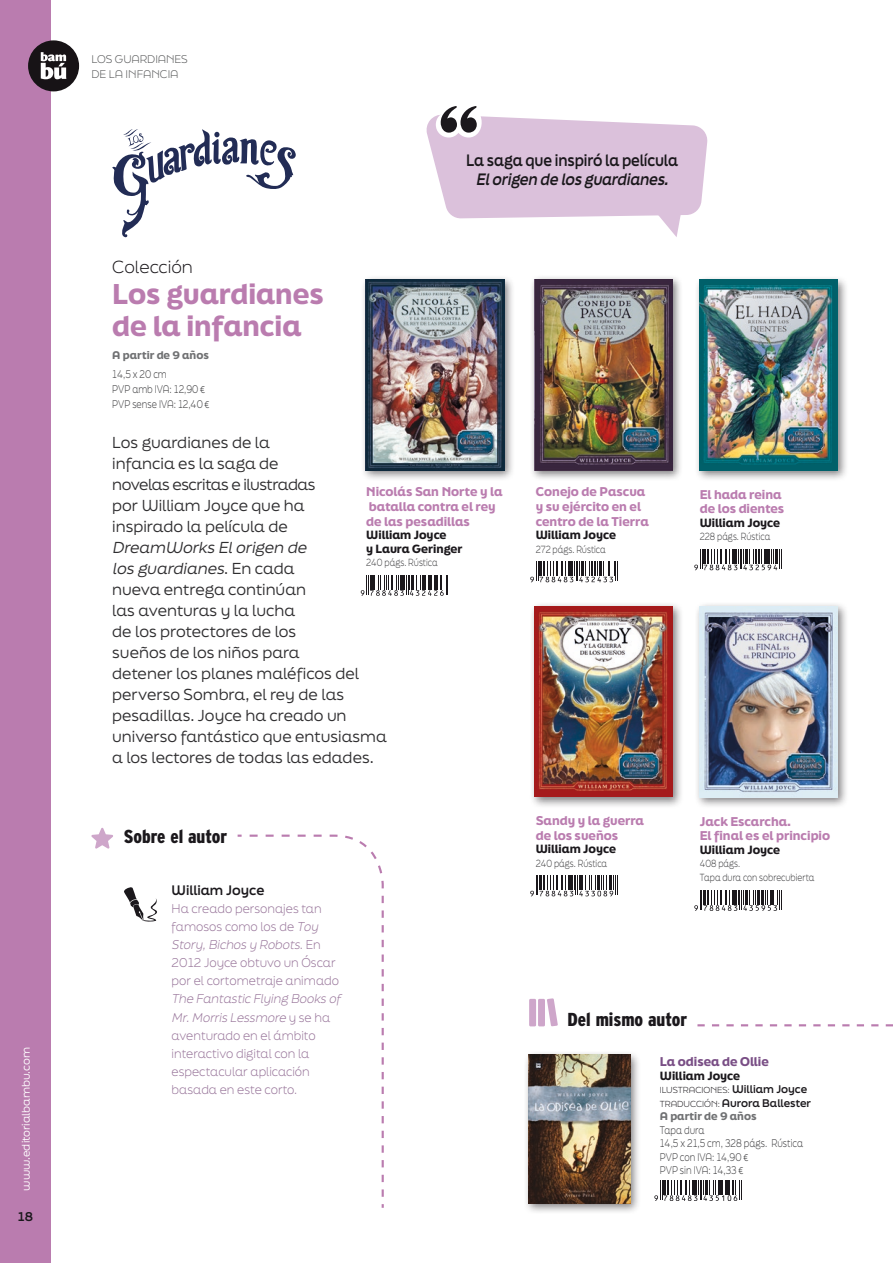
<style>
.page{position:relative;width:893px;height:1263px;background:#fff}
.page>*{position:absolute;margin:0;border:0;box-sizing:border-box;transform-origin:0 0}
.t1{font:900 27px/31.5px "Final Six";color:#ba7caf}
.t2{font:900 18.75px "Interstate Condensed";color:#1b181c}
.t3{font:300 16.5px "Final Six";color:#1b181c}
.t4{font:700 15.6px "Final Six";letter-spacing:-.01em;color:#1b181c;scale:.9 1}
.t5{font:italic 700 15.6px "Final Six";color:#1b181c;scale:.9 1}
.t6{font:15px/21px "Final Six";color:#2f2e30}
.t7{font:700 13.05px "Final Six";color:#1b181c}
.t8{font:300 12px/18px "Final Six";color:#98759a;scale:.95 1}
.t9{font:900 12px/14.7px "Final Six";color:#ba7caf}
.t10{font:900 12px "Final Six";color:#794e85}
.t11{font:700 12px "Final Six";color:#1b181c}
.t12{font:900 11.25px/13.5px "Final Six";color:#1b181c}
.t13{font:300 10.5px/13.5px "Final Six";color:#3e3e40;scale:.8 1}
.t14{font:700 10.5px/13.5px "Final Six";color:#1b181c}
.t15{font:300 10.5px/15px "Final Six";color:#595a5b}
.t16{font:10.5px "Final Six";color:#fff}
.t17{font:900 10.5px "Final Six";color:#707173}
.t18{font:300 9.75px/13.5px "Final Six";color:#3e3e40;scale:.8 1}
.t19{font:300 8.25px "Final Six";color:#1b181c}
.s1{font-style:italic}
.s2{font-weight:300;font-size:8.25px}
.s3{font-weight:900;color:#707173}
</style>
<div class="page">
<div style="left:0;top:0;width:51px;height:1263px;background:#ba7caf"></div>
<div style="left:28px;top:40px;width:51px;height:51px;background:#171316;border-radius:50%"></div>
<svg style="left:41px;top:52px;width:25px;height:27px"></svg>
<svg style="left:426px;top:106px;width:282px;height:131px"></svg>
<svg style="left:361px;top:575px;width:87px;height:21px"></svg>
<div style="left:361px;top:274px;width:154px;height:207px;background:#1b181c;opacity:.55"></div>
<img style="left:366px;top:279px;width:138px;height:191px">
<svg style="left:694px;top:549px;width:88px;height:21px"></svg>
<div style="left:694px;top:275px;width:155px;height:207px;background:#1b181c;opacity:.55"></div>
<img style="left:699px;top:280px;width:139px;height:191px">
<svg style="left:694px;top:890px;width:88px;height:21px"></svg>
<div style="left:694px;top:601px;width:155px;height:208px;background:#1b181c;opacity:.55"></div>
<img style="left:699px;top:607px;width:139px;height:190px">
<svg style="left:530px;top:561px;width:88px;height:21px"></svg>
<div style="left:530px;top:274px;width:153px;height:207px;background:#1b181c;opacity:.55"></div>
<img style="left:534px;top:279px;width:139px;height:191px">
<svg style="left:530px;top:875px;width:88px;height:21px"></svg>
<div style="left:529px;top:601px;width:155px;height:207px;background:#1b181c;opacity:.55"></div>
<img style="left:534px;top:606px;width:139px;height:191px">
<div style="left:523px;top:1050px;width:118px;height:164px;background:#1b181c;opacity:.55"></div>
<img style="left:528px;top:1055px;width:102px;height:148px">
<div style="left:529px;top:999px;width:7px;height:27px;background:#cea6ca;border-radius:2px"></div>
<div style="left:538px;top:999px;width:7px;height:27px;background:#cea6ca;border-radius:2px"></div>
<svg style="left:547px;top:998px;width:11px;height:28px"></svg>
<svg style="left:697px;top:1024px;width:196px;height:2px"></svg>
<svg style="left:654px;top:1180px;width:88px;height:21px"></svg>
<svg style="left:237px;top:834px;width:147px;height:374px"></svg>
<svg style="left:124px;top:887px;width:33px;height:35px"></svg>
<svg style="left:91px;top:828px;width:22px;height:21px"></svg>
<svg style="left:112px;top:129px;width:184px;height:108px"></svg>
<p class="t16" style="left:18px;top:1191px;width:145px;rotate:-90deg">www.editorialbambu.com</p>
<p class="t11" style="left:18px;top:1208px;width:17px">18</p>
<p class="t15" style="left:91px;top:51px;width:98px">Los guardianes de la infancia</p>
<p class="t4" style="left:466px;top:148px;width:237px">La saga que inspiró la película</p>
<p class="t5" style="left:476px;top:168px;width:219px">Elorigen de losguardianes.</p>
<p class="t3" style="left:112px;top:254px;width:82px">Colección</p>
<h1 class="t1" style="left:112px;top:278px;width:213px">Los guardianes de la infancia</h1>
<p class="t17" style="left:112px;top:348px;width:98px">A partir de 9 años</p>
<p class="t13" style="left:112px;top:367px;width:124px;line-height:15px">14,5 x 20 cm<br>PVP amb IVA: 12,90€<br>PVP sense IVA: 12,40€</p>
<p class="t6" style="left:112px;top:432px;width:205px">Los guardianes de la infancia es la saga de novelas escritas e ilustradas por William Joyce que ha inspirado la película de</p>
<p class="t6" style="left:112px;top:537px;width:276px"><span class="s1">DreamWorks Elorigen de<br>los guardianes</span>. E n c a d a<br>nueva entrega continúan<br>las aventuras y la lucha<br>de los protectores de los<br>sueños de los niños para<br>detener los planes maléficos del perverso Sombra, el rey de las pesadillas. Joyce ha creado un universo fantástico que entusiasma a los lectores de todas las edades.</p>
<p class="t9" style="left:366px;top:484px;width:138px">Nicolás San Norte y la batalla contra el rey de las pesadillas</p>
<p class="t12" style="left:366px;top:528px;width:98px">William Joyce<br>y Laura Geringer</p>
<p class="t18" style="left:366px;top:555px;width:91px">240 págs. Rústica</p>
<p class="t2" style="left:124px;top:826px;width:105px">Sobre el autor</p>
<p class="t9" style="left:536px;top:484px;width:115px">Conejo de Pascua y su ejército en el centro de la Tierra</p>
<p class="t12" style="left:536px;top:528px;width:82px">William Joyce</p>
<p class="t18" style="left:536px;top:542px;width:89px">272 págs. Rústica</p>
<p class="t9" style="left:536px;top:813px;width:110px">Sandy y la guerra de los sueños</p>
<p class="t12" style="left:536px;top:842px;width:82px">William Joyce</p>
<p class="t18" style="left:536px;top:856px;width:91px">240 págs. Rústica</p>
<p class="t9" style="left:700px;top:487px;width:86px">El hada reina de los dientes</p>
<p class="t12" style="left:700px;top:516px;width:82px">William Joyce</p>
<p class="t18" style="left:700px;top:530px;width:90px">228 págs. Rústica</p>
<p class="t9" style="left:700px;top:813px;width:132px">Jack Escarcha.<br>El final es el principio</p>
<p class="t12" style="left:700px;top:842px;width:82px">William Joyce</p>
<p class="t18" style="left:700px;top:857px;width:145px">408 págs.<br>Tapa dura con sobrecubierta</p>
<p class="t7" style="left:172px;top:881px;width:94px">W illiam Joyce</p>
<p class="t8" style="left:172px;top:900px;width:178px">Ha creado personajes tan famosos como los de <span class="s1">Toy<br>Story,Bichos y Robots</span>. E n<br>2012 Joyce obtuvo un Óscar por el cortometraje animado</p>
<p class="t8" style="left:172px;top:990px;width:183px"><span class="s1">The Fantastic Flying Books of<br>Mr.Morris Lessmore</span> y s e h a aventurado en el ámbito interactivo digital con la espectacular aplicación basada en este corto.</p>
<p class="t2" style="left:567px;top:1009px;width:121px">Del mismo autor</p>
<p class="t10" style="left:660px;top:1053px;width:111px">La odisea de Ollie</p>
<p class="t12" style="left:660px;top:1068px;width:82px">William Joyce</p>
<p class="t19" style="left:660px;top:1084px;width:7px">Ilustrac</p>
<p class="t14" style="left:701px;top:1082px;width:107px"><span class="s2">iones :</span> William Joyce</p>
<p class="t19" style="left:660px;top:1097px;width:13px">Traducc</p>
<p class="t14" style="left:660px;top:1096px;width:153px;text-indent:42px"><span class="s2">ió n:</span> Aurora Ballester<br><span class="s3">A partir de 9 años</span></p>
<p class="t13" style="left:660px;top:1123px;width:180px">Tapa dura<br>14,5 x 21,5 cm, 328 págs. Rústica<br>PVP con IVA: 14,90€<br>PVP sin IVA: 14,33€</p>
</div>
